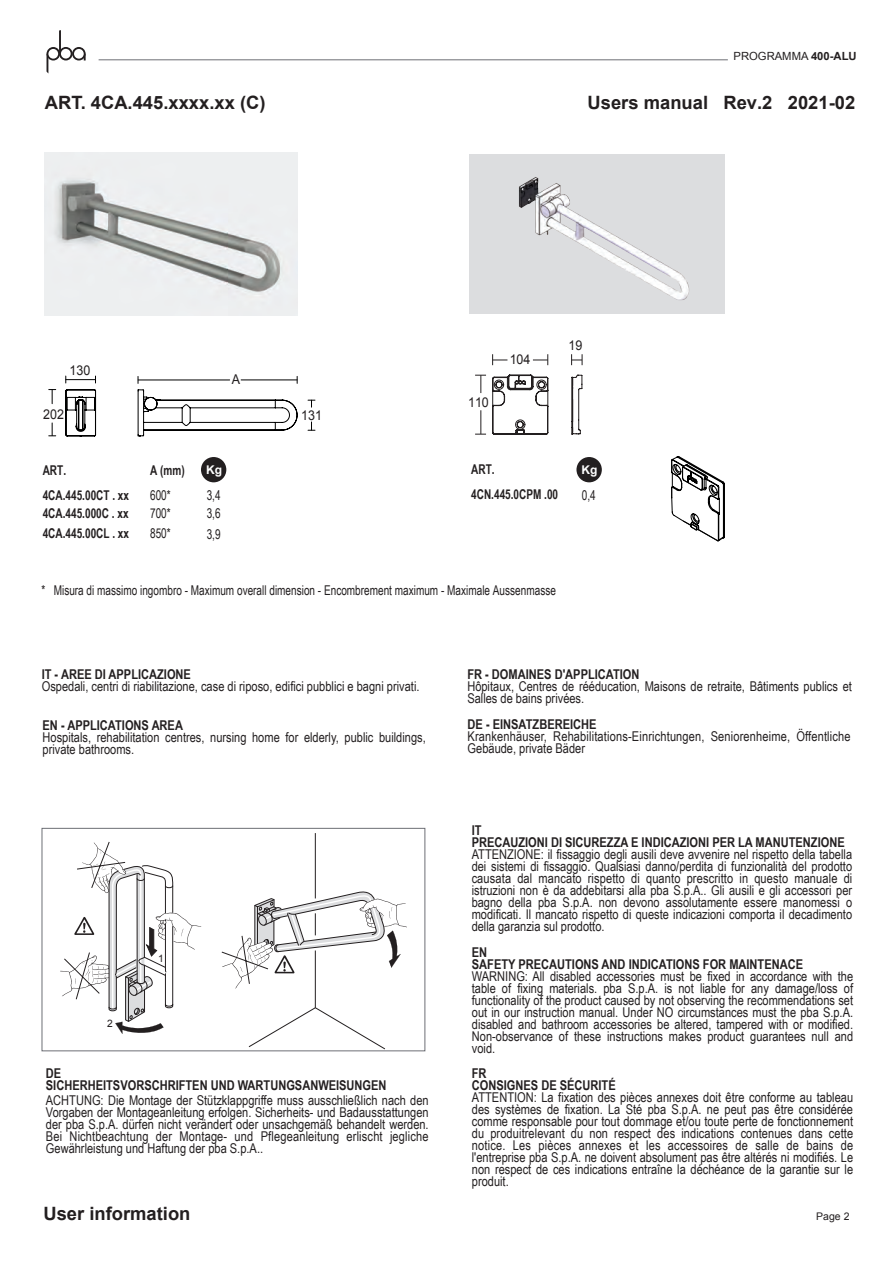
<style>
.page{position:relative;width:893px;height:1263px;background:#fff}
.page>*{position:absolute;margin:0;border:0;box-sizing:border-box;transform-origin:0 0}
.t1{font:700 18.3px "Arial";color:#231f20}
.t2{font:700 18.3px "Arial";color:#231f20}
.t3{font:13.5px/12px "Arial Narrow";color:#231f20;text-align:justify}
.t4{font:700 13.5px/12px "Arial Narrow";color:#231f20}
.t5{font:13.5px "Arial Narrow";color:#231f20;scale:.91 1}
.t6{font:700 13.5px/25px "Arial Narrow";color:#231f20;scale:.91 1}
.t7{font:13.5px "Arial";color:#231f20;scale:.93 1}
.t8{font:700 12px "Arial";color:#fff}
.t9{font:11.25px "Arial";color:#231f20}
.t10{font:10.5px "Arial";color:#231f20}
.t11{font:10.2px "Arial";color:#231f20}
.s1{font-weight:700}
.s2{font-style:inherit}
</style>
<div class="page">
<svg style="left:47px;top:47px;width:13px;height:14px"></svg>
<svg style="left:47px;top:54px;width:1px;height:19px"></svg>
<div style="left:48px;top:49px;width:10px;height:10px;background:#fff;border-radius:50%"></div>
<svg style="left:59px;top:47px;width:14px;height:13px"></svg>
<svg style="left:59px;top:30px;width:2px;height:24px"></svg>
<div style="left:61px;top:49px;width:10px;height:10px;background:#fff;border-radius:50%"></div>
<svg style="left:72px;top:47px;width:14px;height:14px"></svg>
<div style="left:74px;top:49px;width:10px;height:10px;background:#fff;border-radius:50%"></div>
<svg style="left:84px;top:49px;width:2px;height:11px"></svg>
<div style="left:576px;top:457px;width:26px;height:25px;background:#231f20;border-radius:50%"></div>
<div style="left:42px;top:828px;width:383px;height:223px;border:1px solid #6d6f75"></div>
<div style="left:201px;top:457px;width:25px;height:25px;background:#231f20;border-radius:50%"></div>
<hr style="left:315px;top:833px;width:1px;height:65px;background:#231f20">
<svg style="left:221px;top:889px;width:186px;height:160px"></svg>
<svg style="left:60px;top:841px;width:141px;height:193px"></svg>
<div style="left:469px;top:154px;width:256px;height:159px;background:#dcdddf"></div>
<img style="left:495px;top:177px;width:230px;height:185px">
<svg style="left:671px;top:456px;width:54px;height:86px"></svg>
<svg style="left:492px;top:374px;width:56px;height:61px"></svg>
<svg style="left:571px;top:375px;width:11px;height:60px"></svg>
<svg style="left:571px;top:354px;width:12px;height:11px"></svg>
<svg style="left:492px;top:354px;width:15px;height:11px"></svg>
<svg style="left:533px;top:354px;width:15px;height:11px"></svg>
<svg style="left:475px;top:410px;width:11px;height:25px"></svg>
<svg style="left:475px;top:375px;width:11px;height:18px"></svg>
<hr style="left:99px;top:59px;width:629px;height:1px;background:#6d6f75">
<img style="left:44px;top:152px;width:254px;height:163px">
<svg style="left:138px;top:389px;width:160px;height:48px"></svg>
<svg style="left:65px;top:389px;width:31px;height:48px"></svg>
<svg style="left:66px;top:376px;width:30px;height:7px"></svg>
<svg style="left:49px;top:423px;width:7px;height:14px"></svg>
<svg style="left:49px;top:389px;width:7px;height:15px"></svg>
<svg style="left:308px;top:422px;width:7px;height:9px"></svg>
<svg style="left:308px;top:400px;width:7px;height:7px"></svg>
<hr style="left:138px;top:380px;width:92px;height:1px;background:#000">
<hr style="left:241px;top:380px;width:56px;height:1px;background:#000">
<p class="t9" style="left:733px;top:49px;width:125px">PROGRAMMA <span class="s1">400-ALU</span></p>
<h1 class="t1" style="left:45px;top:91px;width:222px">ART. 4CA.445.xxxx.xx (C)</h1>
<h1 class="t2" style="left:588px;top:91px;width:269px"><span class="s2">Users manual</span> Rev.2 2021-02</h1>
<p class="t7" style="left:70px;top:362px;width:24px">130</p>
<p class="t7" style="left:232px;top:370px;width:10px">A</p>
<p class="t7" style="left:43px;top:405px;width:24px">202</p>
<p class="t7" style="left:301px;top:406px;width:24px">131</p>
<p class="t7" style="left:468px;top:393px;width:24px">110</p>
<p class="t7" style="left:510px;top:351px;width:24px">104</p>
<p class="t7" style="left:569px;top:337px;width:16px">19</p>
<p class="t6" style="left:471px;top:456px;width:97px">ART.<br>4CN.445.0CPM .00</p>
<p class="t6" style="left:43px;top:457px;width:27px">ART.</p>
<p class="t6" style="left:150px;top:457px;width:39px">A (mm)</p>
<p class="t6" style="left:43px;top:482px;width:96px">4CA.445.00CT . xx</p>
<p class="t5" style="left:150px;top:485px;width:24px">600*</p>
<p class="t5" style="left:582px;top:485px;width:17px">0,4</p>
<p class="t8" style="left:206px;top:462px;width:17px">Kg</p>
<p class="t8" style="left:582px;top:462px;width:17px">Kg</p>
<p class="t5" style="left:207px;top:485px;width:17px">3,4</p>
<p class="t6" style="left:43px;top:500px;width:96px">4CA.445.000C . xx</p>
<p class="t5" style="left:150px;top:503px;width:24px">700*</p>
<p class="t6" style="left:43px;top:520px;width:96px">4CA.445.00CL . xx</p>
<p class="t5" style="left:150px;top:523px;width:24px">850*</p>
<p class="t5" style="left:207px;top:504px;width:17px">3,6</p>
<p class="t5" style="left:207px;top:524px;width:17px">3,9</p>
<p class="t5" style="left:42px;top:580px;width:567px">* Misura di massimo ingombro - Maximum overall dimension - Encombrement maximum - Maximale Aussenmasse</p>
<p class="t4" style="left:42px;top:668px;width:151px">IT - AREE DI APPLICAZIONE</p>
<p class="t3" style="left:42px;top:680px;width:379px">Ospedali, centri di riabilitazione, case di riposo, edifici pubblici e bagni privati.</p>
<p class="t4" style="left:43px;top:718px;width:142px">EN - APPLICATIONS AREA</p>
<p class="t3" style="left:43px;top:730px;width:385px">Hospitals, rehabilitation centres, nursing home for elderly, public buildings, private bathrooms.</p>
<p class="t11" style="left:107px;top:1016px;width:7px">2</p>
<p class="t11" style="left:158px;top:951px;width:7px">1</p>
<p class="t4" style="left:46px;top:1067px;width:342px">DE<br>SICHERHEITSVORSCHRIFTEN UND WARTUNGSANWEISUNGEN</p>
<p class="t3" style="left:46px;top:1094px;width:384px">ACHTUNG: Die Montage der Stützklappgriffe muss ausschließlich nach den Vorgaben der Montageanleitung erfolgen. Sicherheits- und Badausstattungen der pba S.p.A. dürfen nicht verändert oder unsachgemäß behandelt werden.<br>Bei Nichtbeachtung der Montage- und Pflegeanleitung erlischt jegliche Gewährleistung und Haftung der pba S.p.A..</p>
<p class="t4" style="left:467px;top:667px;width:174px">FR - DOMAINES D'APPLICATION</p>
<p class="t3" style="left:467px;top:679px;width:386px">Hôpitaux, Centres de rééducation, Maisons de retraite, Bâtiments publics et<br>Salles de bains privées.</p>
<p class="t4" style="left:468px;top:717px;width:130px">DE - EINSATZBEREICHE</p>
<p class="t3" style="left:468px;top:730px;width:385px">Krankenhäuser, Rehabilitations-Einrichtungen, Seniorenheime, Öffentliche<br>Gebäude, private Bäder</p>
<p class="t4" style="left:472px;top:823px;width:375px">IT<br>PRECAUZIONI DI SICUREZZA E INDICAZIONI PER LA MANUTENZIONE</p>
<p class="t3" style="left:472px;top:848px;width:382px">ATTENZIONE: il fissaggio degli ausili deve avvenire nel rispetto della tabella dei sistemi di fissaggio. Qualsiasi danno/perdita di funzionalità del prodotto causata dal mancato rispetto di quanto prescritto in questo manuale di istruzioni non è da addebitarsi alla pba S.p.A.. Gli ausili e gli accessori per bagno della pba S.p.A. non devono assolutamente essere manomessi o modificati. Il mancato rispetto di queste indicazioni comporta il decadimento della garanzia sul prodotto.</p>
<p class="t4" style="left:472px;top:945px;width:333px">EN<br>SAFETY PRECAUTIONS AND INDICATIONS FOR MAINTENACE</p>
<p class="t3" style="left:472px;top:969px;width:383px">WARNING: All disabled accessories must be fixed in accordance with the table of fixing materials. pba S.p.A. is not liable for any damage/loss of functionality of the product caused by not observing the recommendations set out in our instruction manual. Under NO circumstances must the pba S.p.A. disabled and bathroom accessories be altered, tampered with or modified.<br>Non-observance of these instructions makes product guarantees null and void.</p>
<p class="t4" style="left:472px;top:1066px;width:145px">FR<br>CONSIGNES DE SÉCURITÉ</p>
<p class="t3" style="left:472px;top:1090px;width:383px">ATTENTION: La fixation des pièces annexes doit être conforme au tableau des systèmes de fixation. La Sté pba S.p.A. ne peut pas être considérée comme responsable pour tout dommage et/ou toute perte de fonctionnement du produitrelevant du non respect des indications contenues dans cette notice. Les pièces annexes et les accessoires de salle de bains de l'entreprise pba S.p.A. ne doivent absolument pas être altérés ni modifiés. Le non respect de ces indications entraîne la déchéance de la garantie sur le produit.</p>
<h1 class="t1" style="left:43px;top:1202px;width:149px">User information</h1>
<p class="t10" style="left:816px;top:1210px;width:35px">Page 2</p>
</div>
